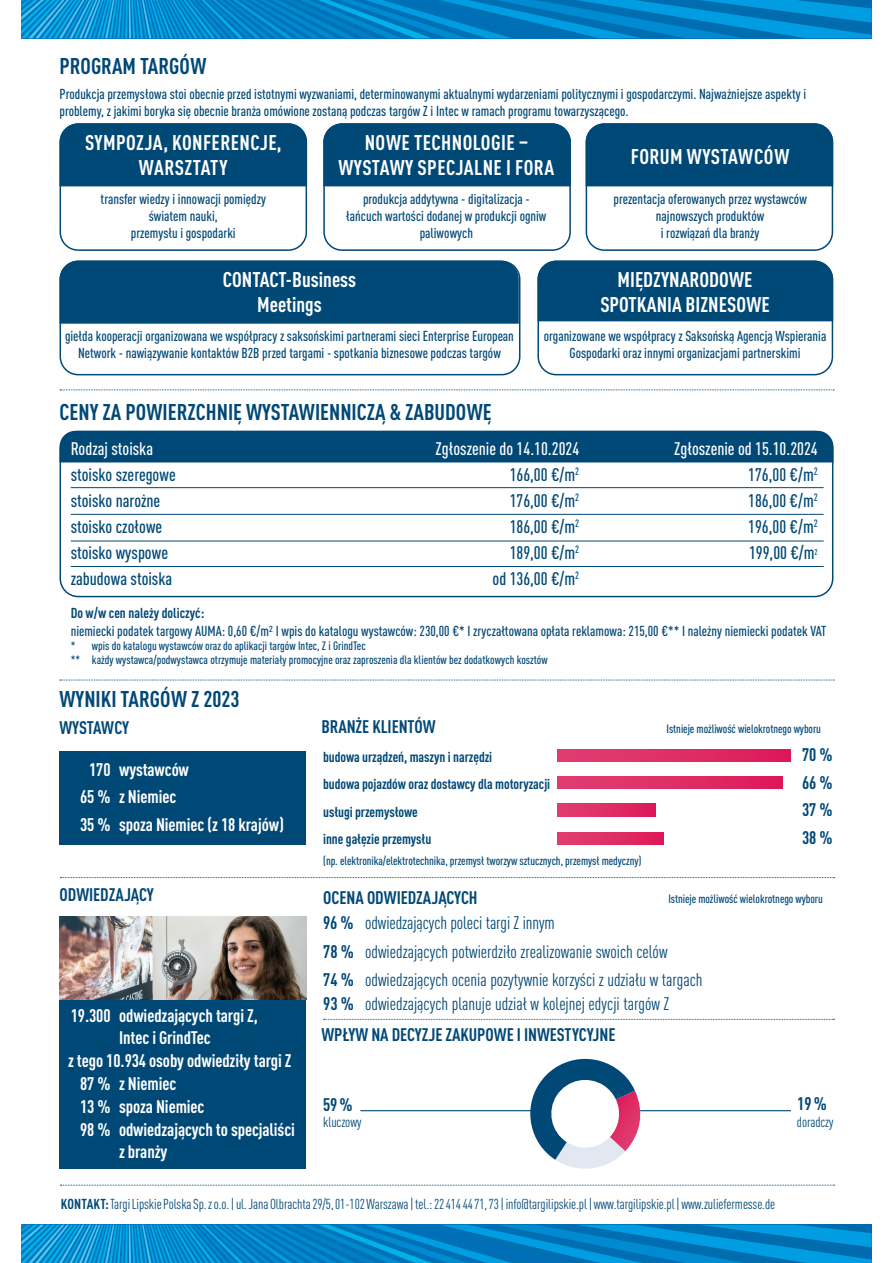
<style>
.page{position:relative;width:893px;height:1263px;background:#fff}
.page>*{position:absolute;margin:0;border:0;box-sizing:border-box;transform-origin:0 0}
.t1{font:700 condensed 22.5px "DIN Pro";color:#004876}
.t2{font:700 condensed 21px/25.2px "DIN Pro";letter-spacing:.01em;color:#fff;text-align:center}
.t3{font:condensed 18px/28.3px "DIN Pro";color:#004876}
.t4{font:700 condensed 18px/27.5px "DIN Pro";letter-spacing:-.005em;color:#fff}
.t5{font:500 condensed 18px "DIN Pro";color:#004876}
.t6{font:700 condensed 18px/27.6px "DIN Pro";letter-spacing:-.005em;color:#004876;text-align:justify}
.t7{font:500 condensed 18px "DIN Pro";color:#fff}
.t8{font:500 condensed 14.25px/17.1px "DIN Pro";color:#004876;text-align:center}
.t9{font:condensed 14.25px "DIN Pro";letter-spacing:-.005em;color:#004876}
.t10{font:700 condensed 14.25px/27.5px "DIN Pro";letter-spacing:-.005em;color:#004876}
.t11{font:500 condensed 12px/14.4px "DIN Pro";color:#004876}
.s1{font-weight:700}
</style>
<div class="page">
<div style="left:60px;top:919px;width:246px;height:250px;background:#004876"></div>
<svg style="left:21px;top:1225px;width:851px;height:38px;background:#0186c9"></svg>
<svg style="left:21px;top:0;width:851px;height:38px;background:#0186c9"></svg>
<svg style="left:60px;top:680px;width:774px;height:1px"></svg>
<svg style="left:60px;top:877px;width:775px;height:1px"></svg>
<svg style="left:60px;top:1185px;width:775px;height:1px"></svg>
<svg style="left:324px;top:1019px;width:511px;height:1px"></svg>
<div style="left:60px;top:751px;width:246px;height:94px;background:#004876"></div>
<svg style="left:557px;top:749px;width:234px;height:13px;background:#de2d65"></svg>
<svg style="left:557px;top:776px;width:225px;height:13px;background:#de2d65"></svg>
<svg style="left:557px;top:804px;width:98px;height:12px"></svg>
<svg style="left:557px;top:832px;width:106px;height:13px"></svg>
<hr style="left:360px;top:1110px;width:173px;height:1px;background:#004876">
<hr style="left:638px;top:1110px;width:153px;height:1px;background:#004876">
<svg style="left:523px;top:1058px;width:122px;height:111px"></svg>
<img style="left:60px;top:916px;width:246px;height:84px">
<svg style="left:60px;top:390px;width:774px;height:1px"></svg>
<div style="left:585px;top:123px;width:249px;height:64px;background:#004876"></div>
<div style="left:586px;top:123px;width:247px;height:128px;border:2px solid #004876;border-radius:18px"></div>
<div style="left:326px;top:126px;width:245px;height:61px;background:#004876"></div>
<div style="left:540px;top:260px;width:294px;height:62px;background:#004876"></div>
<div style="left:323px;top:123px;width:248px;height:128px;border:2px solid #004876;border-radius:18px"></div>
<div style="left:537px;top:261px;width:296px;height:114px;border:2px solid #004876;border-radius:18px"></div>
<div style="left:59px;top:123px;width:249px;height:64px;background:#004876"></div>
<div style="left:59px;top:260px;width:460px;height:64px;background:#004876"></div>
<div style="left:60px;top:123px;width:247px;height:128px;border:2px solid #004876;border-radius:18px"></div>
<div style="left:60px;top:261px;width:460px;height:114px;border:2px solid #004876;border-radius:18px"></div>
<svg style="left:59px;top:430px;width:775px;height:33px;background:#0b507c"></svg>
<hr style="left:71px;top:487px;width:753px;height:1px;background:#004876">
<hr style="left:71px;top:514px;width:753px;height:1px;background:#004876">
<hr style="left:71px;top:566px;width:753px;height:1px;background:#004876">
<hr style="left:71px;top:541px;width:753px;height:1px;background:#004876">
<div style="left:60px;top:431px;width:773px;height:166px;border:2px solid #004876;border-radius:18px"></div>
<h1 class="t1" style="left:60px;top:49px;width:148px">PROGRAM TARGÓW</h1>
<p class="t8" style="left:60px;top:84px;width:748px;text-align:left">Produkcja przemysłowa stoi obecnie przed istotnymi wyzwaniami, determinowanymi aktualnymi wydarzeniami politycznymi i gospodarczymi. Najważniejsze aspekty i problemy, z jakimi boryka się obecnie branża omówione zostaną podczas targów Z i Intec w ramach programu towarzyszącego.</p>
<h2 class="t2" style="left:85px;top:128px;width:198px">SYMPOZJA, KONFERENCJE,<br>WARSZTATY</h2>
<p class="t8" style="left:101px;top:189px;width:167px">transfer wiedzy i innowacji pomiędzy światem nauki,<br>przemysłu i gospodarki</p>
<h2 class="t2" style="left:223px;top:265px;width:135px">CONTACT-Business<br>Meetings</h2>
<p class="t8" style="left:65px;top:326px;width:450px">giełda kooperacji organizowana we współpracy z saksońskimi partnerami sieci Enterprise European<br>Network - nawiązywanie kontaktów B2B przed targami - spotkania biznesowe podczas targów</p>
<h2 class="t2" style="left:338px;top:128px;width:217px">NOWE TECHNOLOGIE –<br>WYSTAWY SPECJALNE I FORA</h2>
<p class="t8" style="left:346px;top:189px;width:202px">produkcja addytywna - digitalizacja - łańcuch wartości dodanej w produkcji ogniw paliwowych</p>
<h2 class="t2" style="left:631px;top:142px;width:160px">FORUM WYSTAWCÓW</h2>
<p class="t8" style="left:613px;top:189px;width:195px">prezentacja oferowanych przez wystawców najnowszych produktów<br>i rozwiązań dla branży</p>
<h2 class="t2" style="left:600px;top:265px;width:171px">MIĘDZYNARODOWE<br>SPOTKANIA BIZNESOWE</h2>
<p class="t8" style="left:544px;top:326px;width:284px">organizowane we współpracy z Saksońską Agencją Wspierania<br>Gospodarki oraz innymi organizacjami partnerskimi</p>
<h1 class="t1" style="left:60px;top:395px;width:434px">CENY ZA POWIERZCHNIĘ WYSTAWIENNICZĄ &amp; ZABUDOWĘ</h1>
<p class="t7" style="left:71px;top:435px;width:84px">Rodzaj stoiska</p>
<p class="t7" style="left:436px;top:435px;width:145px">Zgłoszenie do 14.10.2024</p>
<p class="t7" style="left:674px;top:435px;width:145px">Zgłoszenie od 15.10.2024</p>
<p class="t5" style="left:71px;top:461px;width:107px">stoisko szeregowe</p>
<p class="t5" style="left:510px;top:461px;width:71px">166,00 €/m<sup>2</sup></p>
<p class="t5" style="left:748px;top:461px;width:71px">176,00 €/m<sup>2</sup></p>
<p class="t5" style="left:71px;top:487px;width:91px">stoisko narożne</p>
<p class="t5" style="left:510px;top:487px;width:71px">176,00 €/m<sup>2</sup></p>
<p class="t5" style="left:748px;top:487px;width:71px">186,00 €/m<sup>2</sup></p>
<p class="t5" style="left:71px;top:513px;width:93px">stoisko czołowe</p>
<p class="t5" style="left:510px;top:513px;width:71px">186,00 €/m<sup>2</sup></p>
<p class="t5" style="left:748px;top:513px;width:71px">196,00 €/m<sup>2</sup></p>
<p class="t5" style="left:71px;top:540px;width:99px">stoisko wyspowe</p>
<p class="t5" style="left:510px;top:540px;width:71px">189,00 €/m<sup>2</sup></p>
<p class="t5" style="left:749px;top:540px;width:70px">199,00 €/m<sup>2</sup></p>
<p class="t5" style="left:71px;top:566px;width:103px">zabudowa stoiska</p>
<p class="t5" style="left:493px;top:566px;width:88px">od 136,00 €/m<sup>2</sup></p>
<p class="t10" style="left:71px;top:598px;width:135px">Do w/w cen należy doliczyć:</p>
<p class="t8" style="left:71px;top:621px;width:757px">niemiecki podatek targowy AUMA: 0,60 €/m² I wpis do katalogu wystawców: 230,00 €* I zryczałtowana opłata reklamowa: 215,00 €** I należny niemiecki podatek VAT</p>
<p class="t11" style="left:71px;top:637px;width:479px">* wpis do katalogu wystawców oraz do aplikacji targów Intec, Z i GrindTec<br>** każdy wystawca/podwystawca otrzymuje materiały promocyjne oraz zaproszenia dla klientów bez dodatkowych kosztów</p>
<h1 class="t1" style="left:60px;top:682px;width:182px">WYNIKI TARGÓW Z 2023</h1>
<p class="t6" style="left:60px;top:712px;width:71px">WYSTAWCY</p>
<p class="t6" style="left:321px;top:712px;width:116px">BRANŻE KLIENTÓW</p>
<p class="t11" style="left:666px;top:721px;width:156px">Istnieje możliwość wielokrotnego wyboru</p>
<p class="t4" style="left:80px;top:754px;width:205px;text-indent:9px">170 wystawców<br>65 % z Niemiec<br>35 % spoza Niemiec (z 18 krajów)</p>
<p class="t10" style="left:323px;top:742px;width:229px">budowa urządzeń, maszyn i narzędzi<br>budowa pojazdów oraz dostawcy dla motoryzacji usługi przemysłowe<br>inne gałęzie przemysłu</p>
<p class="t11" style="left:323px;top:852px;width:320px">(np. elektronika/elektrotechnika, przemysł tworzyw sztucznych, przemysł medyczny)</p>
<p class="t6" style="left:802px;top:739px;width:32px">70 % 66 % 37 % 38 %</p>
<p class="t6" style="left:60px;top:879px;width:96px">ODWIEDZAJĄCY</p>
<p class="t6" style="left:323px;top:882px;width:156px">OCENA ODWIEDZAJĄCYCH</p>
<p class="t11" style="left:668px;top:891px;width:156px">Istnieje możliwość wielokrotnego wyboru</p>
<p class="t4" style="left:71px;top:1000px;width:189px">19.300 odwiedzających targi Z,</p>
<p class="t4" style="left:119px;top:1022px;width:93px">Intec i GrindTec</p>
<p class="t4" style="left:68px;top:1045px;width:225px">z tego 10.934 osoby odwiedziły targi Z</p>
<p class="t4" style="left:80px;top:1068px;width:98px">87 % z Niemiec</p>
<p class="t4" style="left:80px;top:1091px;width:126px">13 % spoza Niemiec</p>
<p class="t4" style="left:80px;top:1114px;width:216px">98 % odwiedzających to specjaliści</p>
<p class="t4" style="left:119px;top:1136px;width:50px">z branży</p>
<p class="t3" style="left:323px;top:907px;width:381px"><span class="s1">96 %</span> odwiedzających poleci targi Z innym<br><span class="s1">78 %</span> odwiedzających potwierdziło zrealizowanie swoich celów<br><span class="s1">74 %</span> odwiedzających ocenia pozytywnie korzyści z udziału w targach</p>
<p class="t3" style="left:323px;top:988px;width:348px"><span class="s1">93 %</span> odwiedzających planuje udział w kolejnej edycji targów Z</p>
<p class="t6" style="left:321px;top:1019px;width:296px">WPŁYW NA DECYZJE ZAKUPOWE I INWESTYCYJNE</p>
<p class="t6" style="left:323px;top:1089px;width:31px">59%</p>
<p class="t6" style="left:797px;top:1088px;width:31px">19%</p>
<p class="t9" style="left:323px;top:1112px;width:40px">kluczowy</p>
<p class="t9" style="left:797px;top:1111px;width:38px">doradczy</p>
<p class="t9" style="left:61px;top:1194px;width:716px"><span class="s1">KONTAKT:</span>Targi Lipskie Polska Sp. z o.o. | ul. Jana Olbrachta 29/5, 01-102 Warszawa | tel.: 22 414 44 71, 73 | info@targilipskie.pl | www.targilipskie.pl | www.zuliefermesse.de</p>
</div>
